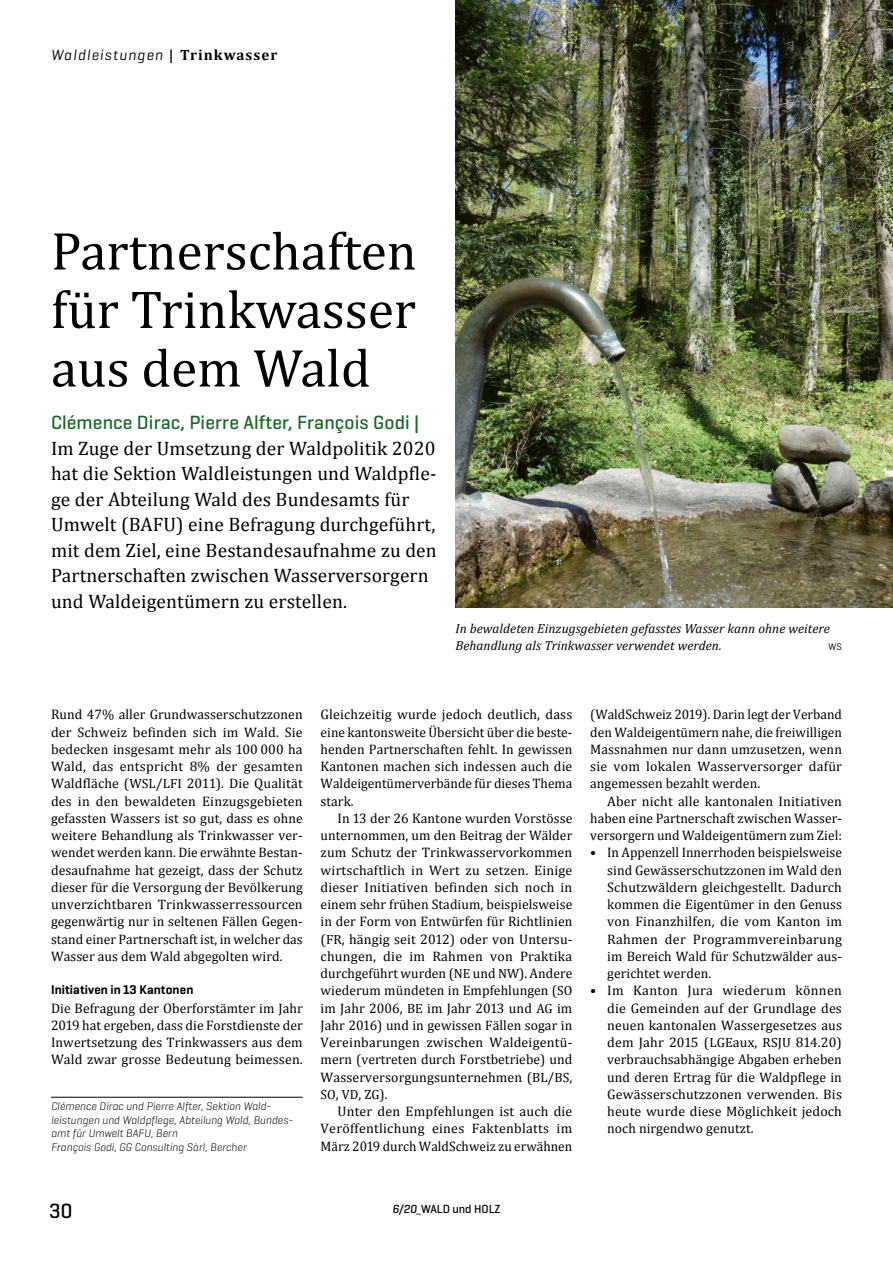
<style>
.page{position:relative;width:893px;height:1263px;background:#fff}
.page>*{position:absolute;margin:0;border:0;box-sizing:border-box;transform-origin:0 0}
.t1{font:54px/58.5px "Cambria";color:#000;text-align:justify}
.t2{font:500 21px "Geogrotesque";color:#000}
.t3{font:19.5px/25.5px "Cambria";letter-spacing:.005em;color:#000}
.t4{font:500 19.5px "Geogrotesque";letter-spacing:.005em;color:#196828}
.t5{font:italic 15px "Geogrotesque";letter-spacing:.08em;color:#000}
.t6{font:13.8px/17.2px "Cambria";letter-spacing:.005em;color:#000;text-align:justify}
.t7{font:13.35px "Cambria";color:#000}
.t8{font:italic 13.2px/17.2px "Cambria";letter-spacing:.005em;color:#000}
.t9{font:600 12.9px "Geogrotesque";letter-spacing:.01em;color:#000}
.t10{font:500 12px "Geogrotesque";color:#000}
.t11{font:italic 300 11.25px/13.5px "Geogrotesque";color:#000}
.t12{font:9.75px "Geogrotesque";color:#000}
.s1{font-family:"Cambria";font-weight:700;font-style:normal}
.s2{font-size:13.35px}
.s3{font-size:13.8px}
.s4{font-style:italic}
.s5{font-family:"Cambria";font-weight:400}
</style>
<div class="page">
<img style="left:455px;top:0;width:438px;height:607px">
<hr style="left:51px;top:1097px;width:252px;height:1px;background:#000">
<p class="t5" style="left:51px;top:46px;width:228px">Waldleistungen <span class="s1">| Trinkwasser</span></p>
<h1 class="t1" style="left:51px;top:222px;width:367px">Partnerschaften für Trinkwasser aus dem Wald</h1>
<h3 class="t4" style="left:51px;top:410px;width:370px">Clémence Dirac, Pierre Alfter, François Godi |</h3>
<p class="t3" style="left:51px;top:435px;width:387px">Im Zuge der Umsetzung der Waldpolitik 2020 hat die Sektion Waldleistungen und Waldpfle&shy;ge der Abteilung Wald des Bundesamts für Umwelt (BAFU) eine Befragung durchgeführt, mit dem Ziel, eine Bestandesaufnahme zu den Partnerschaften zwischen Wasserversorgern und Waldeigentümern zu erstellen.</p>
<p class="t8" style="left:455px;top:619px;width:376px">In bewaldeten Einzugsgebieten gefasstes Wasser kann ohne weitere<br>Behandlung als Trinkwasser verwendet werden.</p>
<p class="t12" style="left:829px;top:641px;width:15px">WS</p>
<p class="t6" style="left:51px;top:706px;width:253px">Rund 47% aller Grundwasserschutzzonen der Schweiz befinden sich im Wald. Sie bedecken insgesamt mehr als 100 000 ha Wald, das entspricht 8% der gesamten Waldfläche (<span class="s2">WSL</span>/<span class="s2">LFI</span> 2011). Die Qualität des in den bewaldeten Einzugsgebieten gefassten Wassers ist so gut, dass es ohne weitere Behandlung als Trinkwasser ver&shy;wendet werden kann. Die erwähnte Bestan&shy;desaufnahme hat gezeigt, dass der Schutz dieser für die Versorgung der Bevölkerung unverzichtbaren Trinkwasserressourcen gegenwärtig nur in seltenen Fällen Gegen&shy;stand einer Partnerschaft ist, in welcher das Wasser aus dem Wald abgegolten wird.</p>
<p class="t9" style="left:51px;top:981px;width:144px">Initiativen in 13 Kantonen</p>
<p class="t6" style="left:51px;top:999px;width:253px">Die Befragung der Oberforstämter im Jahr 2019 hat ergeben, dass die Forstdienste der Inwertsetzung des Trinkwassers aus dem Wald zwar grosse Bedeutung beimessen.</p>
<p class="t11" style="left:51px;top:1099px;width:244px">Clémence Dirac und Pierre Alfter, Sektion Wald&shy;leistungen und Waldpflege, Abteilung Wald, Bundes&shy;amt für Umwelt BAFU, Bern<br>François Godi, GG Consulting Sàrl, Bercher</p>
<p class="t6" style="left:321px;top:706px;width:253px">Gleichzeitig wurde jedoch deutlich, dass eine kantonsweite Übersicht über die beste&shy;henden Partnerschaften fehlt. In gewissen Kantonen machen sich indessen auch die Waldeigentümerverbände für dieses Thema stark.</p>
<p class="t6" style="left:321px;top:809px;width:253px;text-indent:17px">In 13 der 26 Kantone wurden Vorstösse unternommen, um den Beitrag der Wälder zum Schutz der Trinkwasservorkommen wirtschaftlich in Wert zu setzen. Einige dieser Initiativen befinden sich noch in einem sehr frühen Stadium, beispielsweise in der Form von Entwürfen für Richtlinien (<span class="s2">FR</span>, hängig seit 2012) oder von Untersu&shy;chungen, die im Rahmen von Praktika durchgeführt wurden (<span class="s2">NE</span> und <span class="s2">NW</span>). Andere wiederum mündeten in Empfehlungen (<span class="s2">SO </span>im Jahr 2006, <span class="s2">BE</span> im Jahr 2013 und <span class="s2">AG</span> im Jahr 2016) und in gewissen Fällen sogar in Vereinbarungen zwischen Waldeigentü&shy;mern (vertreten durch Forstbetriebe) und Wasserversorgungsunternehmen (<span class="s2">BL</span>/<span class="s2">BS</span>,</p>
<p class="t7" style="left:321px;top:1086px;width:69px">SO<span class="s3">,</span> VD<span class="s3">,</span> ZG<span class="s3">).</span></p>
<p class="t6" style="left:321px;top:1103px;width:253px;text-indent:17px">Unter den Empfehlungen ist auch die Veröffentlichung eines Faktenblatts im März 2019 durch WaldSchweiz zu erwähnen</p>
<p class="t6" style="left:590px;top:706px;width:253px">(WaldSchweiz 2019). Darin legt der Verband den Waldeigentümern nahe, die freiwilligen Massnahmen nur dann umzusetzen, wenn sie vom lokalen Wasserversorger dafür angemessen bezahlt werden.</p>
<p class="t6" style="left:590px;top:792px;width:253px;text-indent:17px">Aber nicht alle kantonalen Initiativen haben eine Partnerschaft zwischen Wasser&shy;versorgern und Waldeigentümern zum Ziel:</p>
<p class="t6" style="left:607px;top:844px;width:236px;text-indent:-17px">• In Appenzell Innerrhoden beispielsweise sind Gewässerschutzzonen im Wald den Schutzwäldern gleichgestellt. Dadurch kommen die Eigentümer in den Genuss von Finanzhilfen, die vom Kanton im Rahmen der Programmvereinbarung im Bereich Wald für Schutzwälder aus&shy;gerichtet werden.</p>
<p class="t6" style="left:607px;top:982px;width:236px;text-indent:-17px">• Im Kanton Jura wiederum können die Gemeinden auf der Grundlage des neuen kantonalen Wassergesetzes aus dem Jahr 2015 (<span class="s2">LGE</span>aux, <span class="s2">RSJU</span> 814.20) verbrauchsabhängige Abgaben erheben und deren Ertrag für die Waldpflege in Gewässerschutzzonen verwenden. Bis heute wurde diese Möglichkeit jedoch noch nirgendwo genutzt.</p>
<h2 class="t2" style="left:49px;top:1197px;width:25px">30</h2>
<p class="t10" style="left:392px;top:1201px;width:110px"><span class="s4">6/20</span><span class="s5">_</span>WALD und HOLZ</p>
</div>
